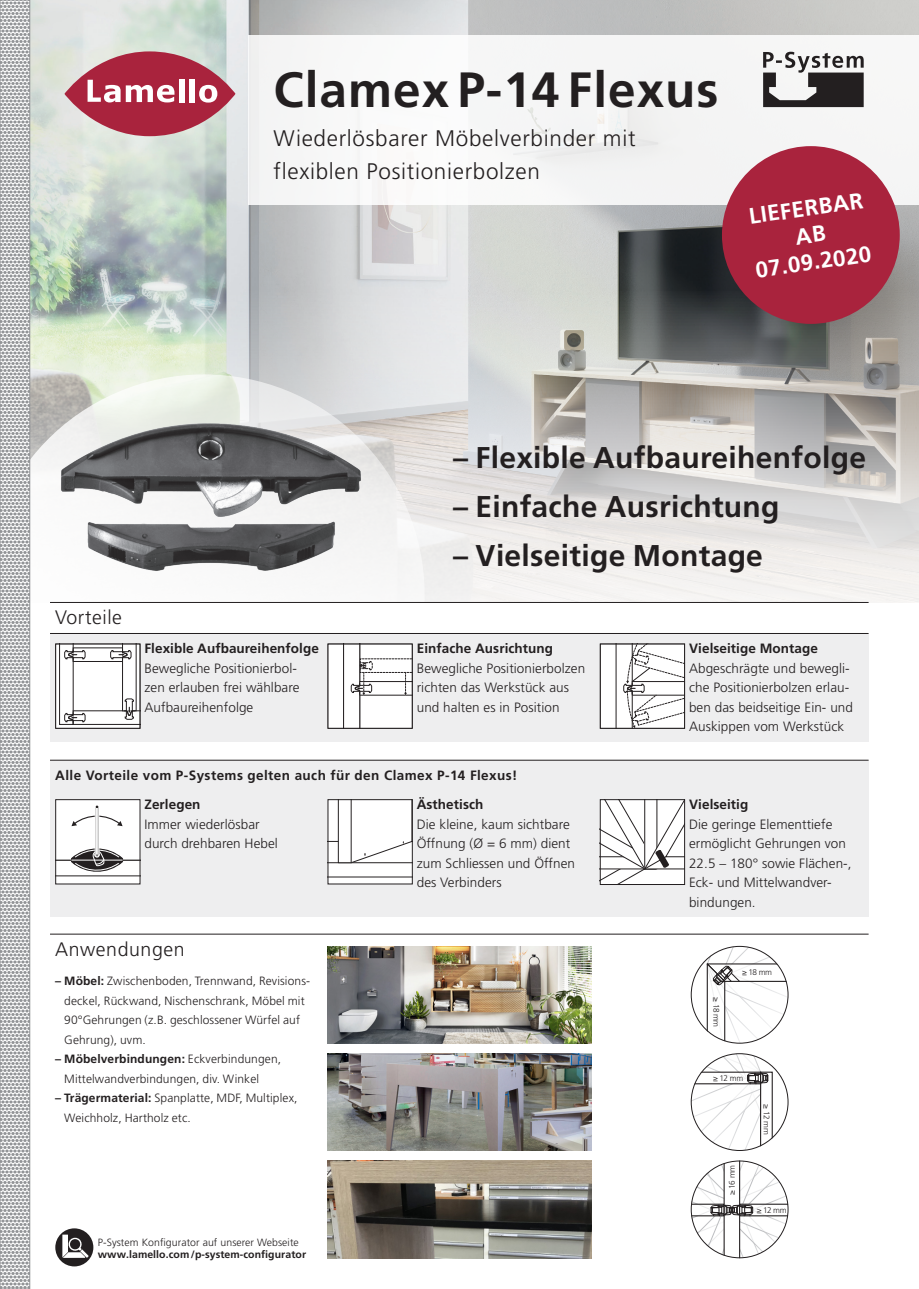
<style>
.page{position:relative;width:919px;height:1289px;background:#fff}
.page>*{position:absolute;margin:0;border:0;box-sizing:border-box;transform-origin:0 0}
.Titel-Freigabe{font:700 49.5px "Frutiger LT Pro";letter-spacing:.02em;color:#231f20}
.Text{font:700 30px "Frutiger LT Pro";letter-spacing:.01em;color:#231f20}
.Untertitel-Freigabe{font:300 22.5px/33px "Frutiger LT Pro";letter-spacing:.03em;color:#231f20}
.stoertext{font:700 22.5px/27px "Frutiger LT Pro";color:#fff;text-align:center}
.ThemenTitel{font:300 19.5px "Frutiger LT Pro";letter-spacing:.03em;color:#231f20}
.Vorteil_mit_Bild{font:300 13.5px/19.5px "Frutiger LT Pro";letter-spacing:.005em;color:#231f20}
.Vorteil_mit_Bild-2{font:700 13.5px "Frutiger LT Pro";letter-spacing:.005em;color:#231f20}
.Vorteil_titel{font:700 13.5px "Frutiger LT Pro";letter-spacing:.03em;color:#231f20}
.Text-2{font:300 12px/19.5px "Frutiger LT Pro";letter-spacing:.01em;color:#231f20}
.Titel_Seite{font:300 10.5px/12px "Frutiger LT Pro";letter-spacing:.005em;color:#231f20}
.t1{font:300 8.25px "Frutiger LT Pro";letter-spacing:-.05em;color:#231f20}
.s1{font-weight:700}
</style>
<div class="page">
<img style="left:30px;top:0;width:888px;height:602px">
<svg style="left:30px;top:343px;width:425px;height:503px"></svg>
<div style="left:249px;top:35px;width:669px;height:170px;background:#f5f5f5"></div>
<svg style="left:64px;top:51px;width:171px;height:85px;background:#b14156"></svg>
<div style="left:179px;top:79px;width:5px;height:23px;background:#fff"></div>
<div style="left:189px;top:79px;width:6px;height:23px;background:#fff"></div>
<svg style="left:199px;top:85px;width:18px;height:18px"></svg>
<svg style="left:88px;top:80px;width:86px;height:22px"></svg>
<svg style="left:763px;top:52px;width:100px;height:55px"></svg>
<div style="left:722px;top:146px;width:177px;height:178px;background:#a9233d;border-radius:50%"></div>
<img style="left:327px;top:946px;width:264px;height:97px">
<img style="left:327px;top:1160px;width:264px;height:98px">
<img style="left:327px;top:1053px;width:264px;height:97px">
<svg style="left:2px;top:2px;width:26px;height:1284px;background:#c2c3c5"></svg>
<div style="left:0;top:0;width:30px;height:1288px;border:1px solid #939598"></div>
<img style="left:47px;top:394px;width:327px;height:206px">
<div style="left:55px;top:1228px;width:38px;height:38px;background:#231f20;border-radius:50%"></div>
<svg style="left:62px;top:1234px;width:27px;height:23px"></svg>
<svg style="left:692px;top:1161px;width:96px;height:97px"></svg>
<svg style="left:692px;top:946px;width:96px;height:97px"></svg>
<svg style="left:692px;top:1053px;width:80px;height:97px"></svg>
<div style="left:50px;top:634px;width:818px;height:107px;background:#eeeeef"></div>
<div style="left:50px;top:760px;width:818px;height:156px;background:#eeeeef"></div>
<hr style="left:50px;top:602px;width:818px;height:1px;background:#231f20">
<hr style="left:50px;top:633px;width:818px;height:1px;background:#231f20">
<hr style="left:50px;top:759px;width:818px;height:1px;background:#231f20">
<hr style="left:50px;top:933px;width:818px;height:1px;background:#231f20">
<svg style="left:57px;top:645px;width:81px;height:81px;background:#e2e2e2"></svg>
<div style="left:55px;top:643px;width:85px;height:85px;border:1px solid #231f20"></div>
<svg style="left:329px;top:645px;width:81px;height:81px;background:#ededed"></svg>
<div style="left:327px;top:643px;width:85px;height:85px;border:1px solid #231f20"></div>
<svg style="left:602px;top:645px;width:81px;height:81px;background:#e7e7e7"></svg>
<div style="left:600px;top:643px;width:85px;height:85px;border:1px solid #231f20"></div>
<svg style="left:329px;top:877px;width:81px;height:5px"></svg>
<svg style="left:329px;top:801px;width:81px;height:76px;background:#f3f3f3"></svg>
<svg style="left:602px;top:801px;width:81px;height:81px;background:#e6e6e6"></svg>
<div style="left:600px;top:799px;width:85px;height:85px;border:1px solid #231f20"></div>
<div style="left:56px;top:799px;width:84px;height:85px;background:linear-gradient(to right,#fff,#fff)"></div>
<svg style="left:57px;top:801px;width:81px;height:75px;background:#e0e0e0"></svg>
<hr style="left:96px;top:808px;width:1px;height:46px;background:#fff">
<hr style="left:97px;top:808px;width:1px;height:46px;background:#fff">
<hr style="left:71px;top:859px;width:52px;height:1px;background:#fff">
<div style="left:55px;top:799px;width:85px;height:85px;border:1px solid #231f20"></div>
<p class="Titel-Freigabe" style="left:273px;top:61px;width:446px">Clamex P-14 Flexus</p>
<p class="Untertitel-Freigabe" style="left:273px;top:122px;width:363px">Wiederlösbarer Möbelverbinder mit flexiblen Positionierbolzen</p>
<p class="stoertext" style="left:746px;top:203px;width:118px;rotate:-8deg">LIEFERBAR<br>AB<br>07.09.2020</p>
<p class="ThemenTitel" style="left:55px;top:606px;width:68px">Vorteile</p>
<p class="Vorteil_mit_Bild-2" style="left:144px;top:640px;width:176px">Flexible Aufbaureihenfolge</p>
<p class="Vorteil_mit_Bild" style="left:144px;top:658px;width:156px">Bewegliche Positionierbol&shy;zen erlauben frei wählbare<br>Aufbaureihenfolge</p>
<p class="Text" style="left:453px;top:440px;width:414px">– Flexible Aufbaureihenfolge</p>
<p class="Text" style="left:453px;top:488px;width:328px">– Einfache Ausrichtung</p>
<p class="Text" style="left:453px;top:537px;width:311px">– Vielseitige Montage</p>
<p class="Vorteil_mit_Bild-2" style="left:417px;top:640px;width:138px">Einfache Ausrichtung</p>
<p class="Vorteil_mit_Bild" style="left:417px;top:658px;width:170px">Bewegliche Positionierbolzen richten das Werkstück aus und halten es in Position</p>
<p class="Vorteil_mit_Bild-2" style="left:689px;top:640px;width:130px">Vielseitige Montage</p>
<p class="Vorteil_mit_Bild" style="left:689px;top:658px;width:165px">Abgeschrägte und bewegli&shy;che Positionierbolzen erlau&shy;ben das beidseitige Ein- und<br>Auskippen vom Werkstück</p>
<p class="Vorteil_titel" style="left:55px;top:767px;width:463px">Alle Vorteile vom P-Systems gelten auch für den Clamex P-14 Flexus!</p>
<p class="Vorteil_mit_Bild-2" style="left:144px;top:796px;width:57px">Zerlegen</p>
<p class="Vorteil_mit_Bild" style="left:144px;top:814px;width:135px">Immer wiederlösbar durch drehbaren Hebel</p>
<p class="ThemenTitel" style="left:55px;top:937px;width:131px">Anwendungen</p>
<p class="Text-2" style="left:64px;top:971px;width:247px;text-indent:-9px"><span class="s1">– Möbel:</span> Zwischenboden, Trennwand, Revisions&shy;deckel, Rückwand, Nischenschrank, Möbel mit 90°Gehrungen (z.B. geschlossener Würfel auf Gehrung), uvm.</p>
<p class="Text-2" style="left:64px;top:1049px;width:218px;text-indent:-9px"><span class="s1">– Möbelverbindungen:</span> Eckverbindungen,<br>Mittelwandverbindungen, div. Winkel</p>
<p class="Text-2" style="left:64px;top:1088px;width:235px;text-indent:-9px"><span class="s1">– Trägermaterial:</span> Spanplatte, MDF, Multiplex,<br>Weichholz, Hartholz etc.</p>
<p class="Titel_Seite" style="left:98px;top:1236px;width:210px">P-System Konfigurator auf unserer Webseite <span class="s1">www.lamello.com/p-system-configurator</span></p>
<p class="Vorteil_mit_Bild-2" style="left:417px;top:796px;width:68px">Ästhetisch</p>
<p class="Vorteil_mit_Bild" style="left:417px;top:814px;width:160px">Die kleine, kaum sichtbare<br>Öffnung (Ø = 6 mm) dient zum Schliessen und Öffnen des Verbinders</p>
<p class="Vorteil_mit_Bild-2" style="left:689px;top:796px;width:61px">Vielseitig</p>
<p class="Vorteil_mit_Bild" style="left:689px;top:814px;width:164px">Die geringe Elementtiefe ermöglicht Gehrungen von<br>22.5 – 180° sowie Flächen-,<br>Eck- und Mittelwandver&shy;bindungen.</p>
<p class="t1" style="left:721px;top:997px;width:31px;rotate:90deg">≥ 18 mm</p>
<p class="t1" style="left:742px;top:967px;width:31px">≥ 18 mm</p>
<p class="t1" style="left:713px;top:1073px;width:32px">≥ 12 mm</p>
<p class="t1" style="left:727px;top:1194px;width:31px;rotate:-90deg">≥ 16 mm</p>
<p class="t1" style="left:771px;top:1104px;width:32px;rotate:90deg">≥ 12 mm</p>
<p class="t1" style="left:756px;top:1205px;width:31px">≥ 12 mm</p>
</div>
